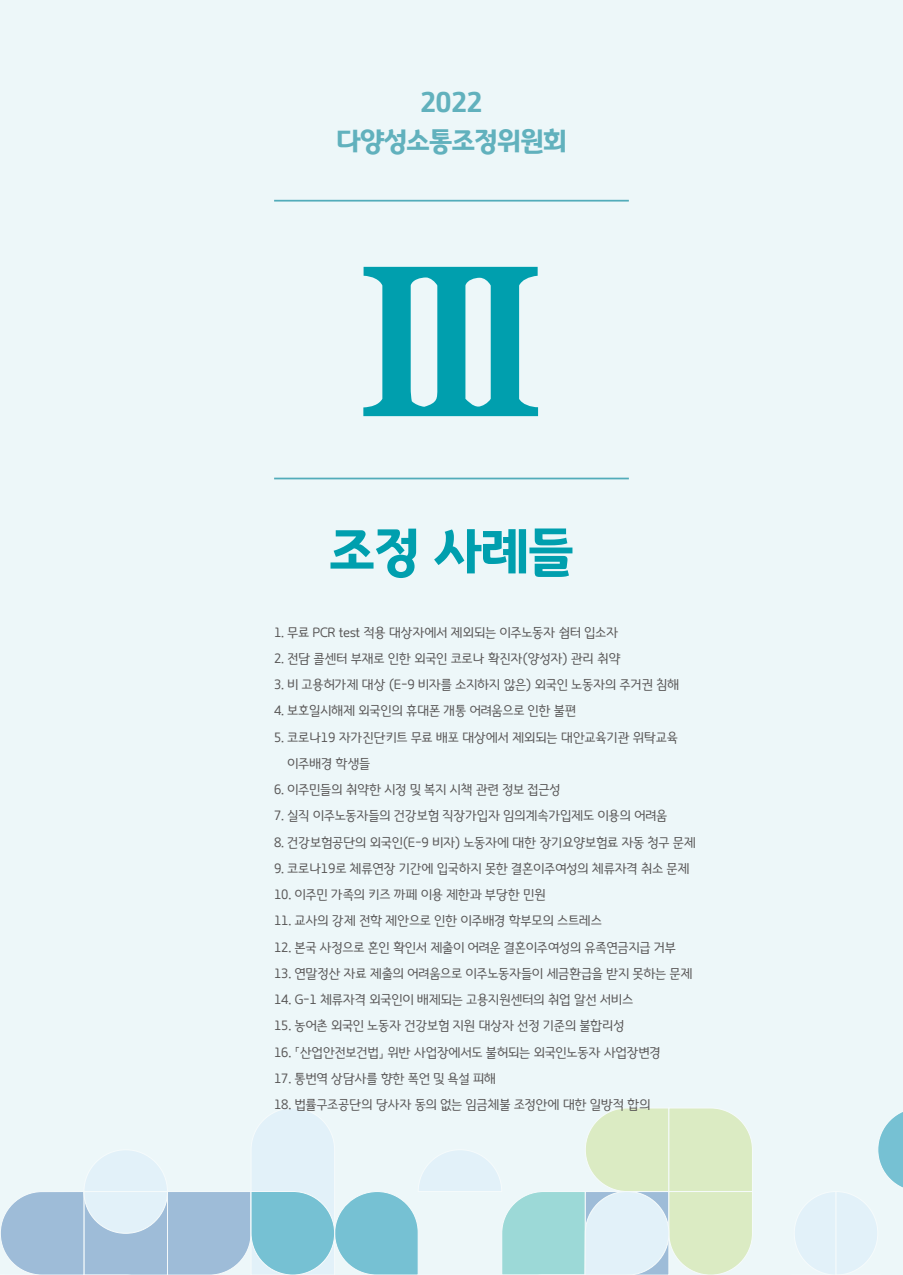
<style>
.page{position:relative;width:903px;height:1275px;background:#edf7f9}
.page>*{position:absolute;margin:0;border:0;box-sizing:border-box;transform-origin:0 0}
.t1{font:222.6px "SD Mj Neoa Uni f Bd";color:#009fae}
.t2{font:54.77px "Gyeonggi Title B";color:#009fae}
.t3{font:28px/38.5px "Gyeonggi Title B";letter-spacing:-.025em;color:#61b1bd;text-align:center}
.t4{font:14px/26.2px "Gyeonggi Title L";letter-spacing:-.025em;color:#595757}
</style>
<div class="page">
<hr style="left:274px;top:200px;width:355px;height:2px;background:#52acba">
<hr style="left:274px;top:478px;width:355px;height:1px;background:#52acba">
<svg style="left:1px;top:1108px;width:902px;height:167px"></svg>
<h3 class="t3" style="left:336px;top:84px;width:232px">2022 다양성소통조정위원회</h3>
<h1 class="t1" style="left:349px;top:227px;width:206px">Ⅲ</h1>
<h2 class="t2" style="left:329px;top:518px;width:246px">조정 사례들</h2>
<p class="t4" style="left:274px;top:619px;width:346px">1. 무료 PCR test 적용 대상자에서 제외되는 이주노동자 쉼터 입소자</p>
<p class="t4" style="left:274px;top:646px;width:348px">2. 전담 콜센터 부재로 인한 외국인 코로나 확진자(양성자) 관리 취약</p>
<p class="t4" style="left:274px;top:672px;width:407px">3. 비 고용허가제 대상 (E-9 비자를 소지하지 않은) 외국인 노동자의 주거권 침해</p>
<p class="t4" style="left:274px;top:698px;width:304px">4. 보호일시해제 외국인의 휴대폰 개통 어려움으로 인한 불편</p>
<p class="t4" style="left:287px;top:724px;width:392px;text-indent:-13px">5. 코로나19 자가진단키트 무료 배포 대상에서 제외되는 대안교육기관 위탁교육 이주배경 학생들</p>
<p class="t4" style="left:274px;top:777px;width:288px">6. 이주민들의 취약한 시정 및 복지 시책 관련 정보 접근성</p>
<p class="t4" style="left:274px;top:803px;width:395px">7. 실직 이주노동자들의 건강보험 직장가입자 임의계속가입제도 이용의 어려움</p>
<p class="t4" style="left:274px;top:829px;width:423px">8. 건강보험공단의 외국인(E-9 비자) 노동자에 대한 장기요양보험료 자동 청구 문제</p>
<p class="t4" style="left:274px;top:856px;width:417px">9. 코로나19로 체류연장 기간에 입국하지 못한 결혼이주여성의 체류자격 취소 문제</p>
<p class="t4" style="left:274px;top:882px;width:273px">10. 이주민 가족의 키즈 까페 이용 제한과 부당한 민원</p>
<p class="t4" style="left:274px;top:908px;width:329px">11. 교사의 강제 전학 제안으로 인한 이주배경 학부모의 스트레스</p>
<p class="t4" style="left:274px;top:934px;width:403px">12. 본국 사정으로 혼인 확인서 제출이 어려운 결혼이주여성의 유족연금지급 거부</p>
<p class="t4" style="left:274px;top:961px;width:420px">13. 연말정산 자료 제출의 어려움으로 이주노동자들이 세금환급을 받지 못하는 문제</p>
<p class="t4" style="left:274px;top:987px;width:361px">14. G-1 체류자격 외국인이 배제되는 고용지원센터의 취업 알선 서비스</p>
<p class="t4" style="left:274px;top:1013px;width:352px">15. 농어촌 외국인 노동자 건강보험 지원 대상자 선정 기준의 불합리성</p>
<p class="t4" style="left:274px;top:1039px;width:388px">16. 「산업안전보건법」 위반 사업장에서도 불허되는 외국인노동자 사업장변경</p>
<p class="t4" style="left:274px;top:1066px;width:223px">17. 통번역 상담사를 향한 폭언 및 욕설 피해</p>
<p class="t4" style="left:274px;top:1092px;width:378px">18. 법률구조공단의 당사자 동의 없는 임금체불 조정안에 대한 일방적 합의</p>
</div>
